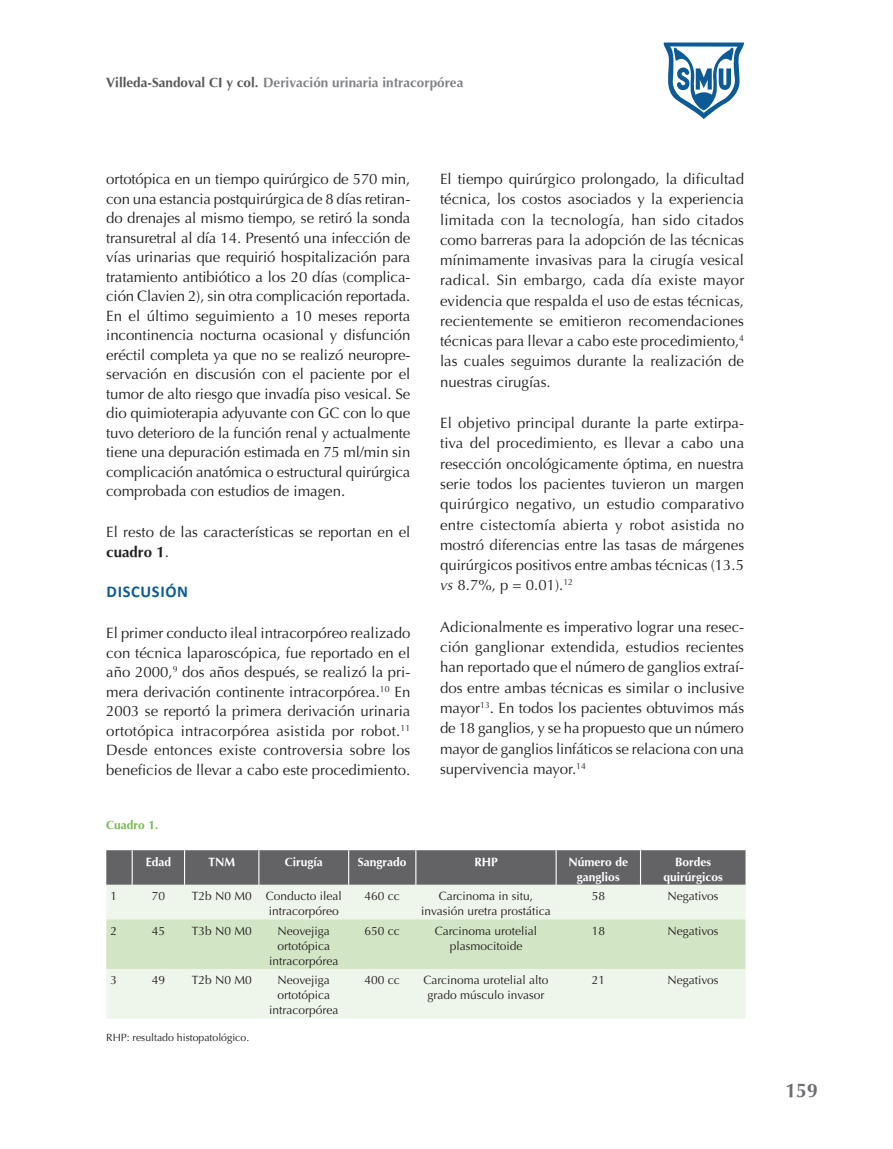
<style>
.page{position:relative;width:893px;height:1149px;background:#fff}
.page>*{position:absolute;margin:0;border:0;box-sizing:border-box;transform-origin:0 0}
.t1{font:700 19.5px "Optima";color:#6c6d70}
.Título_1{font:700 16.5px "Calibri";letter-spacing:.04em;color:#0d5b96}
.Texto{font:15px/20.2px "Optima";color:#231f20;text-align:justify}
.t2{font:700 13.5px "Optima";color:#808285}
.Cuadro{font:12px/15px "Optima";color:#231f20;text-align:center}
.Cuadro-2{font:700 12px/15px "Optima";color:#fff;text-align:center}
.Cuadro-3{font:700 12px "Optima";color:#77b850}
.Cuadro_texto_abajo{font:10.5px "Optima";color:#231f20}
.s1{color:#57585a}
.s2{font-weight:700}
.s3{font-style:italic}
</style>
<div class="page">
<div style="left:106px;top:850px;width:639px;height:34px;background:#636366"></div>
<div style="left:106px;top:884px;width:639px;height:134px;background:#eef5ea"></div>
<div style="left:106px;top:919px;width:639px;height:49px;background:#d2e5c4"></div>
<hr style="left:132px;top:850px;width:1px;height:34px;background:#fff">
<hr style="left:184px;top:850px;width:1px;height:34px;background:#fff">
<hr style="left:258px;top:850px;width:1px;height:34px;background:#fff">
<hr style="left:348px;top:850px;width:1px;height:34px;background:#fff">
<hr style="left:415px;top:850px;width:1px;height:34px;background:#fff">
<hr style="left:556px;top:850px;width:1px;height:34px;background:#fff">
<hr style="left:640px;top:850px;width:1px;height:34px;background:#fff">
<svg style="left:663px;top:42px;width:81px;height:77px"></svg>
<p class="t2" style="left:106px;top:75px;width:359px"><span class="s1">Villeda-Sandoval CI y col.</span> Derivación urinaria intracorpórea</p>
<p class="Texto" style="left:106px;top:169px;width:306px;line-height:19.5px">ortotópica en un tiempo quirúrgico de 570 min, con una estancia postquirúrgica de 8 días retiran&shy;do drenajes al mismo tiempo, se retiró la sonda transuretral al día 14. Presentó una infección de vías urinarias que requirió hospitalización para tratamiento antibiótico a los 20 días (complica&shy;ción Clavien 2), sin otra complicación reportada.<br>En el último seguimiento a 10 meses reporta incontinencia nocturna ocasional y disfunción eréctil completa ya que no se realizó neuropre&shy;servación en discusión con el paciente por el tumor de alto riesgo que invadía piso vesical. Se dio quimioterapia adyuvante con GC con lo que tuvo deterioro de la función renal y actualmente tiene una depuración estimada en 75 ml/min sin complicación anatómica o estructural quirúrgica comprobada con estudios de imagen.</p>
<p class="Texto" style="left:106px;top:522px;width:306px;line-height:19.5px">El resto de las características se reportan en el <span class="s2">cuadro 1</span>.</p>
<p class="Título_1" style="left:107px;top:581px;width:83px">DISCUSIÓN</p>
<p class="Texto" style="left:106px;top:623px;width:306px;line-height:19.5px">El primer conducto ileal intracorpóreo realizado con técnica laparoscópica, fue reportado en el año 2000,<sup>9</sup> dos años después, se realizó la pri&shy;mera derivación continente intracorpórea.<sup>10</sup> En 2003 se reportó la primera derivación urinaria ortotópica intracorpórea asistida por robot.<sup>11<br></sup>Desde entonces existe controversia sobre los beneficios de llevar a cabo este procedimiento.</p>
<p class="Texto" style="left:440px;top:169px;width:306px">El tiempo quirúrgico prolongado, la dificultad técnica, los costos asociados y la experiencia limitada con la tecnología, han sido citados como barreras para la adopción de las técnicas mínimamente invasivas para la cirugía vesical radical. Sin embargo, cada día existe mayor evidencia que respalda el uso de estas técnicas, recientemente se emitieron recomendaciones técnicas para llevar a cabo este procedimiento,<sup>4 </sup>las cuales seguimos durante la realización de nuestras cirugías.</p>
<p class="Texto" style="left:440px;top:413px;width:306px">El objetivo principal durante la parte extirpa&shy;tiva del procedimiento, es llevar a cabo una resección oncológicamente óptima, en nuestra serie todos los pacientes tuvieron un margen quirúrgico negativo, un estudio comparativo entre cistectomía abierta y robot asistida no mostró diferencias entre las tasas de márgenes quirúrgicos positivos entre ambas técnicas (13.5 <span class="s3">vs</span> 8.7%, p = 0.01).<sup>12</sup></p>
<p class="Texto" style="left:440px;top:616px;width:306px">Adicionalmente es imperativo lograr una resec&shy;ción ganglionar extendida, estudios recientes han reportado que el número de ganglios extraí&shy;dos entre ambas técnicas es similar o inclusive mayor<sup>13</sup>. En todos los pacientes obtuvimos más de 18 ganglios, y se ha propuesto que un número mayor de ganglios linfáticos se relaciona con una supervivencia mayor.<sup>14</sup></p>
<p class="Cuadro-3" style="left:106px;top:817px;width:54px">Cuadro 1.</p>
<p class="Cuadro-2" style="left:146px;top:853px;width:27px">Edad</p>
<p class="Cuadro-2" style="left:208px;top:853px;width:28px">TNM</p>
<p class="Cuadro-2" style="left:285px;top:853px;width:40px">Cirugía</p>
<p class="Cuadro-2" style="left:358px;top:853px;width:50px">Sangrado</p>
<p class="Cuadro-2" style="left:474px;top:853px;width:25px">RHP</p>
<p class="Cuadro-2" style="left:569px;top:853px;width:61px">Número de ganglios</p>
<p class="Cuadro-2" style="left:675px;top:853px;width:38px">Bordes</p>
<p class="Cuadro-2" style="left:663px;top:868px;width:61px">quirúrgicos</p>
<p class="Cuadro" style="left:111px;top:888px;width:8px">1</p>
<p class="Cuadro" style="left:152px;top:888px;width:15px">70</p>
<p class="Cuadro" style="left:192px;top:888px;width:62px">T2b N0 M0</p>
<p class="Cuadro" style="left:266px;top:888px;width:78px;text-align:left">Conducto ileal intracorpóreo</p>
<p class="Cuadro" style="left:365px;top:888px;width:37px">460 cc</p>
<p class="Cuadro" style="left:439px;top:888px;width:96px">Carcinoma in situ,</p>
<p class="Cuadro" style="left:421px;top:903px;width:131px">invasión uretra prostática</p>
<p class="Cuadro" style="left:592px;top:888px;width:15px">58</p>
<p class="Cuadro" style="left:668px;top:888px;width:52px">Negativos</p>
<p class="Cuadro" style="left:111px;top:922px;width:8px">2</p>
<p class="Cuadro" style="left:152px;top:922px;width:15px">45</p>
<p class="Cuadro" style="left:192px;top:922px;width:62px">T3b N0 M0</p>
<p class="Cuadro" style="left:278px;top:922px;width:54px">Neovejiga</p>
<p class="Cuadro" style="left:277px;top:937px;width:54px">ortotópica</p>
<p class="Cuadro" style="left:269px;top:952px;width:71px">intracorpórea</p>
<p class="Cuadro" style="left:111px;top:972px;width:8px">3</p>
<p class="Cuadro" style="left:152px;top:972px;width:15px">49</p>
<p class="Cuadro" style="left:192px;top:972px;width:62px">T2b N0 M0</p>
<p class="Cuadro" style="left:278px;top:972px;width:54px">Neovejiga</p>
<p class="Cuadro" style="left:277px;top:987px;width:54px">ortotópica</p>
<p class="Cuadro" style="left:269px;top:1002px;width:71px">intracorpórea</p>
<p class="Cuadro_texto_abajo" style="left:106px;top:1031px;width:144px">RHP: resultado histopatológico.</p>
<p class="Cuadro" style="left:365px;top:922px;width:37px">650 cc</p>
<p class="Cuadro" style="left:435px;top:922px;width:104px">Carcinoma urotelial plasmocitoide</p>
<p class="Cuadro" style="left:592px;top:922px;width:15px">18</p>
<p class="Cuadro" style="left:668px;top:922px;width:52px">Negativos</p>
<p class="Cuadro" style="left:365px;top:972px;width:37px">400 cc</p>
<p class="Cuadro" style="left:423px;top:972px;width:127px">Carcinoma urotelial alto grado músculo invasor</p>
<p class="Cuadro" style="left:592px;top:972px;width:15px">21</p>
<p class="Cuadro" style="left:668px;top:972px;width:52px">Negativos</p>
<h1 class="t1" style="left:785px;top:1079px;width:34px">159</h1>
</div>
